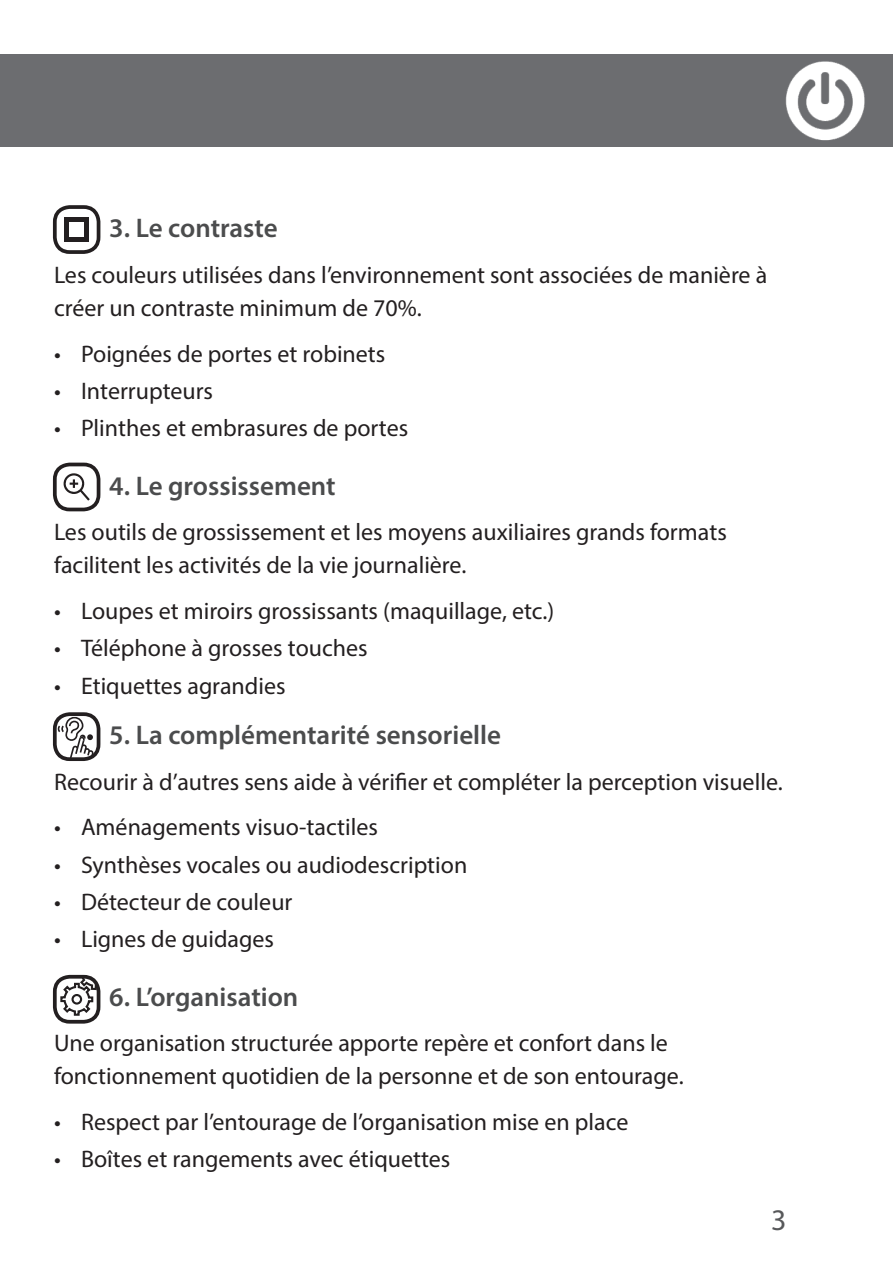
<style>
.page{position:relative;width:893px;height:1263px;background:#fff}
.page>*{position:absolute;margin:0;border:0;box-sizing:border-box;transform-origin:0 0}
.t1{font:30px "Myriad Pro";color:#57585a}
.t2{font:600 27px "Myriad Pro";color:#4b4c4d}
.t3{font:24px/33px "Myriad Pro";color:#231f20}
</style>
<div class="page">
<div style="left:0;top:54px;width:893px;height:92px;background:#6c6d70"></div>
<img style="left:785px;top:61px;width:80px;height:80px">
<svg style="left:58px;top:210px;width:40px;height:39px"></svg>
<div style="left:64px;top:217px;width:25px;height:25px;background:#231f20"></div>
<div style="left:70px;top:222px;width:14px;height:15px;background:#fff"></div>
<div style="left:53px;top:205px;width:47px;height:49px;border:4px solid #231f20;border-radius:15px"></div>
<svg style="left:55px;top:465px;width:44px;height:44px"></svg>
<div style="left:53px;top:463px;width:47px;height:48px;border:4px solid #231f20;border-radius:15px"></div>
<svg style="left:58px;top:717px;width:36px;height:42px"></svg>
<div style="left:53px;top:712px;width:47px;height:49px;border:4px solid #231f20;border-radius:15px"></div>
<svg style="left:58px;top:977px;width:41px;height:42px"></svg>
<div style="left:53px;top:975px;width:47px;height:48px;border:4px solid #231f20;border-radius:15px"></div>
<p class="t2" style="left:109px;top:211px;width:170px">3. Le contraste</p>
<p class="t3" style="left:54px;top:258px;width:715px">Les couleurs utilisées dans l’environnement sont associées de manière à créer un contraste minimum de 70%.</p>
<p class="t3" style="left:54px;top:337px;width:333px">• Poignées de portes et robinets</p>
<p class="t3" style="left:54px;top:374px;width:161px">• Interrupteurs</p>
<p class="t3" style="left:54px;top:411px;width:356px">• Plinthes et embrasures de portes</p>
<p class="t2" style="left:109px;top:468px;width:228px">4. Le grossissement</p>
<p class="t3" style="left:54px;top:515px;width:674px">Les outils de grossissement et les moyens auxiliaires grands formats facilitent les activités de la vie journalière.</p>
<p class="t3" style="left:54px;top:594px;width:502px">• Loupes et miroirs grossissants (maquillage, etc.)</p>
<p class="t3" style="left:54px;top:631px;width:315px">• Téléphone à grosses touches</p>
<p class="t3" style="left:54px;top:669px;width:233px">• Etiquettes agrandies</p>
<p class="t2" style="left:109px;top:717px;width:393px">5. La complémentarité sensorielle</p>
<p class="t3" style="left:54px;top:764px;width:730px">Recourir à d’autres sens aide à vérifier et compléter la perception visuelle.</p>
<p class="t3" style="left:54px;top:810px;width:325px">• Aménagements visuo-tactiles</p>
<p class="t3" style="left:54px;top:847px;width:415px">• Synthèses vocales ou audiodescription</p>
<p class="t3" style="left:54px;top:885px;width:240px">• Détecteur de couleur</p>
<p class="t3" style="left:54px;top:922px;width:222px">• Lignes de guidages</p>
<p class="t2" style="left:109px;top:979px;width:191px">6. L’organisation</p>
<p class="t3" style="left:54px;top:1026px;width:631px">Une organisation structurée apporte repère et confort dans le fonctionnement quotidien de la personne et de son entourage.</p>
<p class="t3" style="left:54px;top:1105px;width:576px">• Respect par l’entourage de l’organisation mise en place</p>
<p class="t3" style="left:54px;top:1142px;width:398px">• Boîtes et rangements avec étiquettes</p>
<p class="t1" style="left:771px;top:1201px;width:17px">3</p>
</div>
